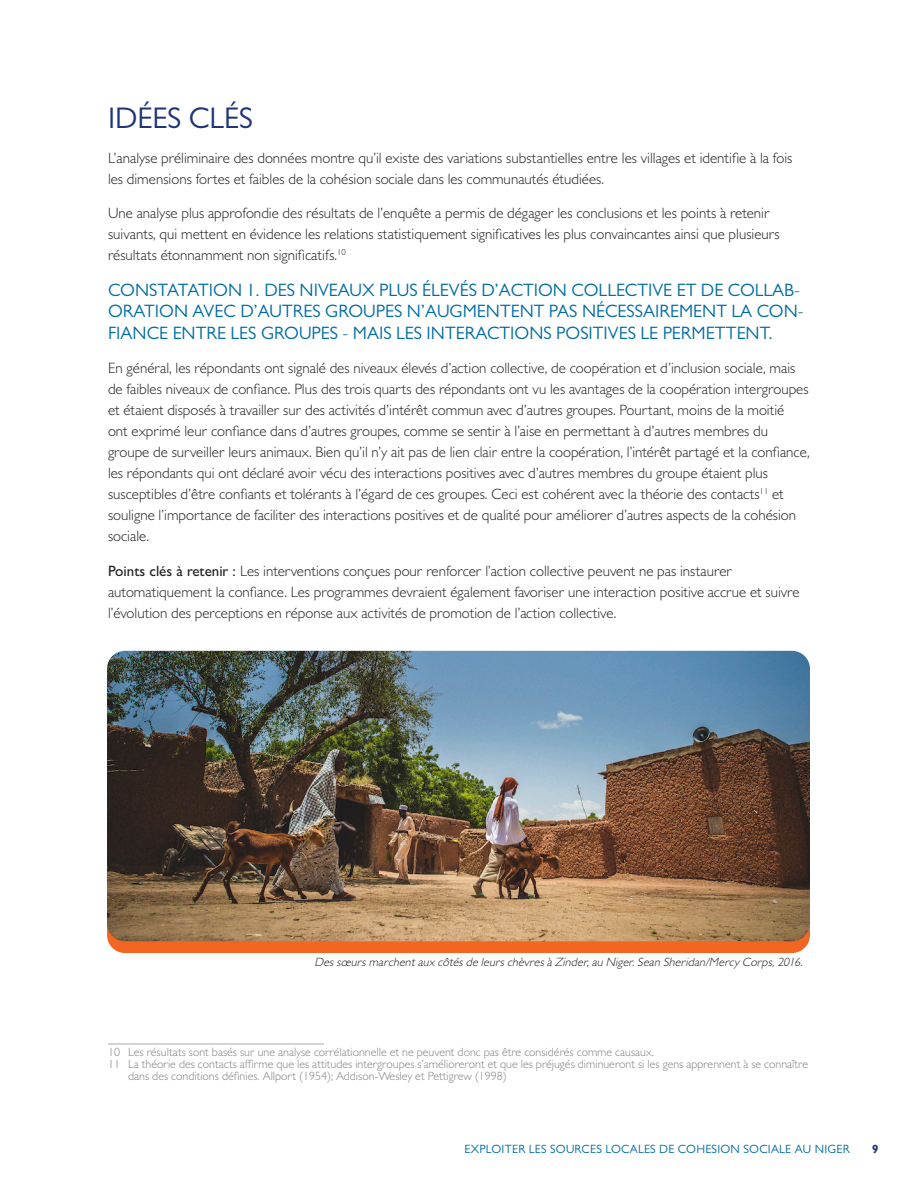
<style>
.page{position:relative;width:918px;height:1188px;background:#fff}
.page>*{position:absolute;margin:0;border:0;box-sizing:border-box;transform-origin:0 0}
.Heading{font:30px "Gill Sans MT Std";color:#1e337a}
.Subhead{font:18px/21.6px "Gill Sans MT Std";color:#006ca3}
.Text{font:300 15px/21px "Gill Sans MT Std";color:#231f20}
.Footnote{font:300 12px/12px "Gill Sans MT Std";color:#808285}
.Text-2{font:italic 300 12px "Gill Sans MT Std";color:#231f20}
.t1{font:12px "Gill Sans MT Std";letter-spacing:.02em;color:#006ca3}
.t2{font:700 12px "Gill Sans MT Std";color:#1e337a}
.s1{font-weight:500}
</style>
<div class="page">
<hr style="left:108px;top:1044px;width:216px;height:1px;background:#a8a9ad">
<div style="left:107px;top:663px;width:703px;height:290px;background:#f36621;border-radius:18px"></div>
<img style="left:107px;top:651px;width:703px;height:290px">
<p class="Heading" style="left:108px;top:101px;width:146px">IDÉES CLÉS</p>
<p class="Text" style="left:108px;top:147px;width:686px">L’analyse préliminaire des données montre qu’il existe des variations substantielles entre les villages et identifie à la fois les dimensions fortes et faibles de la cohésion sociale dans les communautés étudiées.</p>
<p class="Text" style="left:108px;top:203px;width:673px">Une analyse plus approfondie des résultats de l’enquête a permis de dégager les conclusions et les points à retenir suivants, qui mettent en évidence les relations statistiquement significatives les plus convaincantes ainsi que plusieurs résultats étonnamment non significatifs.<sup>10</sup></p>
<p class="Subhead" style="left:108px;top:279px;width:697px">CONSTATATION 1. DES NIVEAUX PLUS ÉLEVÉS D’ACTION COLLECTIVE ET DE COLLAB-<br>ORATION AVEC D’AUTRES GROUPES N’AUGMENTENT PAS NÉCESSAIREMENT LA CON-<br>FIANCE ENTRE LES GROUPES - MAIS LES INTERACTIONS POSITIVES LE PERMETTENT.</p>
<p class="Text" style="left:108px;top:357px;width:703px">En général, les répondants ont signalé des niveaux élevés d’action collective, de coopération et d’inclusion sociale, mais de faibles niveaux de confiance. Plus des trois quarts des répondants ont vu les avantages de la coopération intergroupes et étaient disposés à travailler sur des activités d’intérêt commun avec d’autres groupes. Pourtant, moins de la moitié<br>ont exprimé leur confiance dans d’autres groupes, comme se sentir à l’aise en permettant à d’autres membres du groupe de surveiller leurs animaux. Bien qu’il n’y ait pas de lien clair entre la coopération, l’intérêt partagé et la confiance, les répondants qui ont déclaré avoir vécu des interactions positives avec d’autres membres du groupe étaient plus susceptibles d’être confiants et tolérants à l’égard de ces groupes. Ceci est cohérent avec la théorie des contacts<sup>11</sup> et souligne l’importance de faciliter des interactions positives et de qualité pour améliorer d’autres aspects de la cohésion sociale.</p>
<p class="Text" style="left:108px;top:560px;width:693px"><span class="s1">Points clés à retenir :</span> Les interventions conçues pour renforcer l’action collective peuvent ne pas instaurer automatiquement la confiance. Les programmes devraient également favoriser une interaction positive accrue et suivre l’évolution des perceptions en réponse aux activités de promotion de l’action collective.</p>
<p class="Text-2" style="left:314px;top:955px;width:493px">Dessœursmarchentaux côtésde leurschèvresàZinder,au Niger.Sean Sheridan/Mercy Corps,2016.</p>
<p class="Footnote" style="left:108px;top:1046px;width:548px">10 Les résultats sont basés sur une analyse corrélationnelle et ne peuvent donc pas être considérés comme causaux.</p>
<p class="Footnote" style="left:128px;top:1058px;width:681px;text-indent:-20px">11 La théorie des contacts affirme que les attitudes intergroupes s’amélioreront et que les préjugés diminueront si les gens apprennent à se connaître dans des conditions définies. Allport (1954); Addison-Wesley et Pettigrew (1998)</p>
<p class="t1" style="left:465px;top:1142px;width:387px">EXPLOITER LES SOURCES LOCALES DE COHESION SOCIALE AU NIGER</p>
<p class="t2" style="left:872px;top:1141px;width:8px">9</p>
</div>
